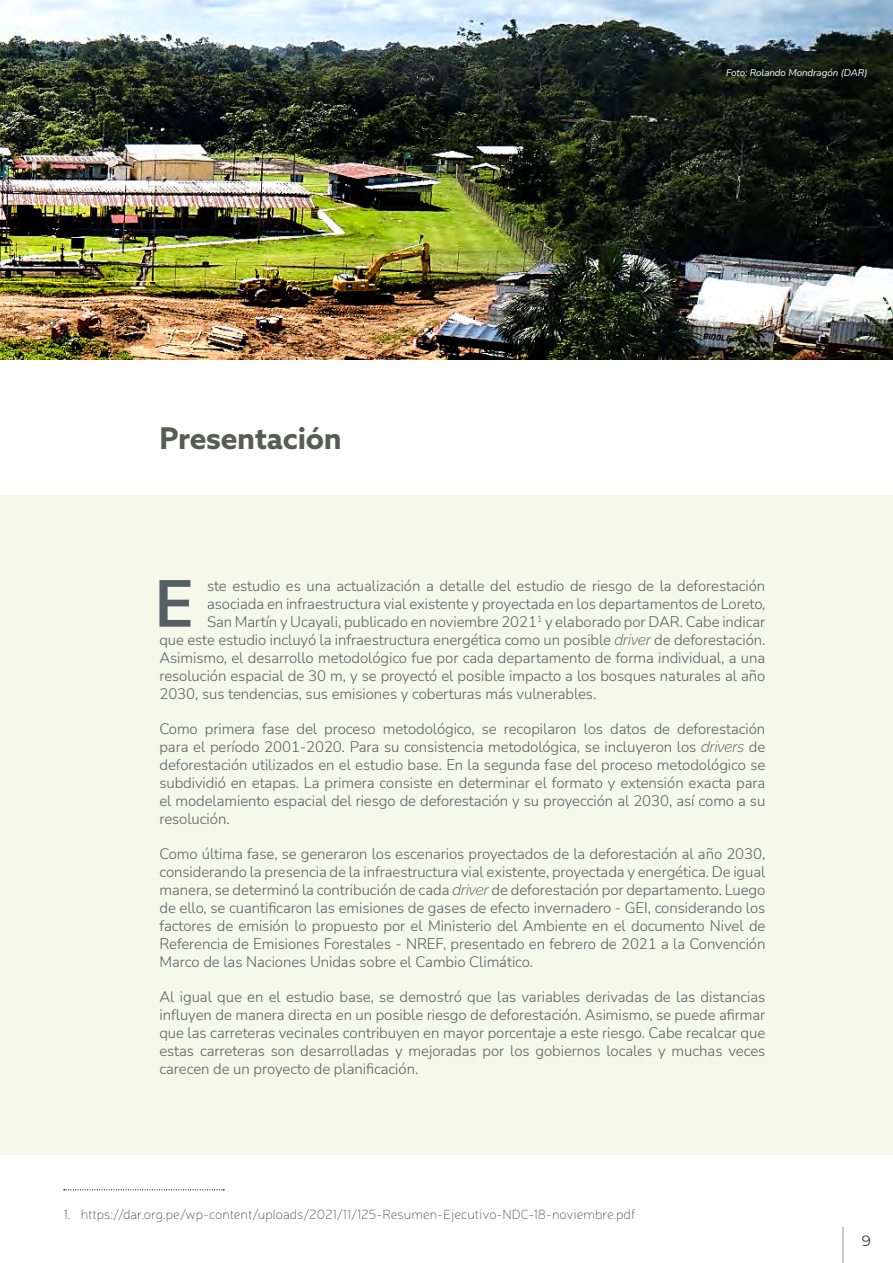
<style>
.page{position:relative;width:893px;height:1263px;background:#fff}
.page>*{position:absolute;margin:0;border:0;box-sizing:border-box;transform-origin:0 0}
.t1{font:700 66px "Nunito Sans";color:#555e62}
.t2{font:700 30px "Azo Sans";letter-spacing:-.01em;color:#585d54}
.t3{font:300 15px/18px "Nunito Sans";letter-spacing:-.005em;color:#555e62;text-align:justify}
.t4{font:15px "Montserrat";color:#3c3c3b}
.t5{font:100 13.5px "Neris";color:#575756}
.t6{font:italic 9.75px "Nunito";letter-spacing:-.005em;color:#fff}
.s1{font-family:"Raleway";font-style:italic}
</style>
<div class="page">
<div style="left:0;top:495px;width:893px;height:659px;background:#f6f9ea"></div>
<hr style="left:843px;top:1227px;width:1px;height:36px;background:#8a9c98">
<img style="left:0;top:1px;width:893px;height:358px">
<svg style="left:64px;top:1189px;width:160px;height:1px"></svg>
<h2 class="t2" style="left:159px;top:418px;width:184px">Presentación</h2>
<p class="t6" style="left:726px;top:66px;width:143px">Foto: Rolando Mondragón (DAR)</p>
<h1 class="t1" style="left:154px;top:557px;width:41px">E</h1>
<p class="t3" style="left:207px;top:576px;width:560px">ste estudio es una actualización a detalle del estudio de riesgo de la deforestación</p>
<p class="t3" style="left:207px;top:594px;width:560px">asociada en infraestructura vial existente y proyectada en los departamentos de Loreto,</p>
<p class="t3" style="left:207px;top:612px;width:560px">San Martín y Ucayali, publicado en noviembre 2021<sup>1</sup> y elaborado por DAR. Cabe indicar</p>
<p class="t3" style="left:159px;top:630px;width:607px">que este estudio incluyó la infraestructura energética como un posible <span class="s1">driver</span> de deforestación.</p>
<p class="t3" style="left:159px;top:648px;width:607px">Asimismo, el desarrollo metodológico fue por cada departamento de forma individual, a una</p>
<p class="t3" style="left:159px;top:666px;width:607px">resolución espacial de 30 m, y se proyectó el posible impacto a los bosques naturales al año</p>
<p class="t3" style="left:159px;top:684px;width:438px">2030, sus tendencias, sus emisiones y coberturas más vulnerables.</p>
<p class="t3" style="left:159px;top:719px;width:608px">Como primera fase del proceso metodológico, se recopilaron los datos de deforestación para el período 2001-2020. Para su consistencia metodológica, se incluyeron los <span class="s1">drivers</span> de deforestación utilizados en el estudio base. En la segunda fase del proceso metodológico se subdividió en etapas. La primera consiste en determinar el formato y extensión exacta para el modelamiento espacial del riesgo de deforestación y su proyección al 2030, así como a su resolución.</p>
<p class="t3" style="left:159px;top:844px;width:608px">Como última fase, se generaron los escenarios proyectados de la deforestación al año 2030, considerando la presencia de la infraestructura vial existente, proyectada y energética. De igual manera, se determinó la contribución de cada <span class="s1">driver</span> de deforestación por departamento. Luego de ello, se cuantificaron las emisiones de gases de efecto invernadero - GEI, considerando los factores de emisión lo propuesto por el Ministerio del Ambiente en el documento Nivel de Referencia de Emisiones Forestales - NREF, presentado en febrero de 2021 a la Convención Marco de las Naciones Unidas sobre el Cambio Climático.</p>
<p class="t3" style="left:159px;top:987px;width:607px">Al igual que en el estudio base, se demostró que las variables derivadas de las distancias influyen de manera directa en un posible riesgo de deforestación. Asimismo, se puede afirmar que las carreteras vecinales contribuyen en mayor porcentaje a este riesgo. Cabe recalcar que estas carreteras son desarrolladas y mejoradas por los gobiernos locales y muchas veces carecen de un proyecto de planificación.</p>
<p class="t5" style="left:64px;top:1206px;width:573px">1. https://dar.org.pe/wp-content/uploads/2021/11/125-Resumen-Ejecutivo-NDC-18-noviembre.pdf</p>
<p class="t4" style="left:862px;top:1230px;width:11px">9</p>
</div>
